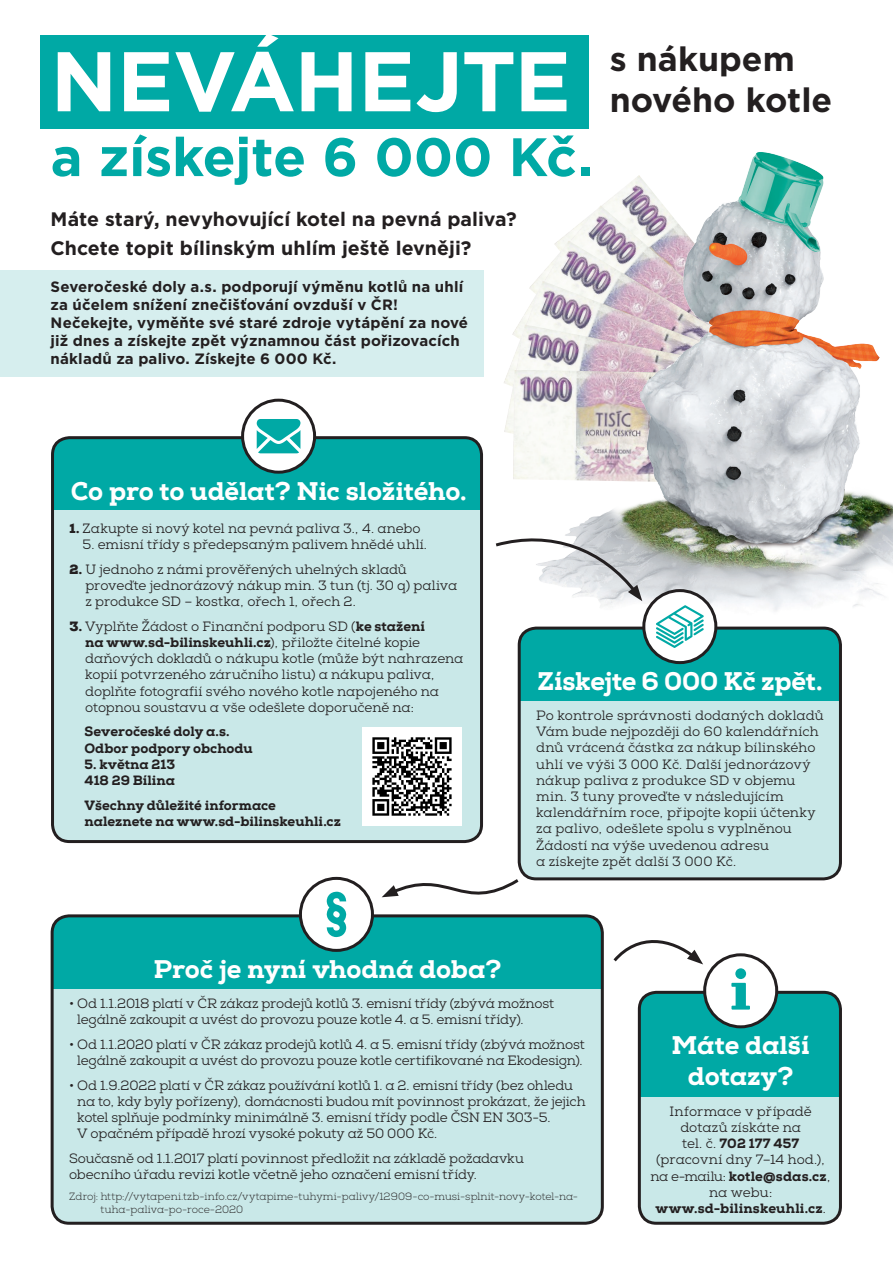
<style>
.page{position:relative;width:893px;height:1263px;background:#fff}
.page>*{position:absolute;margin:0;border:0;box-sizing:border-box;transform-origin:0 0}
.t1{font:700 84.45px "Gotham";letter-spacing:-.01em;color:#fff}
.t2{font:700 54px "Gotham";letter-spacing:-.005em;color:#00a9a5}
.t3{font:700 33.75px "Gotham";color:#231f20}
.t4{font:800 25.5px/30.6px "Nexa Slab";letter-spacing:-.005em;color:#fff;text-align:center}
.t5{font:700 19.5px "Gotham";color:#231f20}
.t6{font:700 15px/18px "Gotham";letter-spacing:.01em;color:#231f20}
.t7{font:13.5px/16.2px "Nexa Slab";letter-spacing:-.005em;color:#231f20}
.t8{font:800 13.5px/16.2px "Nexa Slab";color:#231f20}
.t9{font:300 10.5px/12.6px "Nexa Slab";letter-spacing:.005em;color:#231f20}
.s1{font-weight:900}
.s2{font-weight:800}
</style>
<div class="page">
<img style="left:513px;top:370px;width:5px;height:109px">
<div style="left:40px;top:35px;width:549px;height:93px;background:#00a9a5"></div>
<div style="left:0;top:270px;width:483px;height:107px;background:#d6eeee"></div>
<img style="left:518px;top:128px;width:375px;height:512px">
<div style="left:53px;top:438px;width:428px;height:403px;background:#c9e8e8;border-radius:17px"></div>
<div style="left:53px;top:438px;width:428px;height:72px;background:#00a9a5"></div>
<div style="left:51px;top:436px;width:432px;height:407px;border:3px solid #231f20;border-radius:17px"></div>
<div style="left:519px;top:628px;width:321px;height:251px;background:#c9e8e8;border-radius:17px"></div>
<div style="left:519px;top:628px;width:321px;height:72px;background:#00a9a5"></div>
<div style="left:518px;top:627px;width:324px;height:253px;border:3px solid #231f20;border-radius:17px"></div>
<div style="left:639px;top:992px;width:201px;height:231px;background:#c9e8e8;border-radius:17px"></div>
<div style="left:639px;top:992px;width:201px;height:105px;background:#00a9a5"></div>
<div style="left:638px;top:991px;width:204px;height:234px;border:3px solid #231f20;border-radius:17px"></div>
<div style="left:52px;top:916px;width:550px;height:307px;background:#c9e8e8;border-radius:17px"></div>
<div style="left:52px;top:916px;width:550px;height:72px;background:#00a9a5"></div>
<div style="left:51px;top:914px;width:553px;height:311px;border:3px solid #231f20;border-radius:17px"></div>
<div style="left:243px;top:400px;width:72px;height:72px;background:#fff;border-radius:50%"></div>
<div style="left:241px;top:399px;width:75px;height:75px;border:3px solid #231f20;border-radius:50%"></div>
<svg style="left:257px;top:419px;width:43px;height:34px"></svg>
<div style="left:644px;top:591px;width:72px;height:72px;background:#fff;border-radius:50%"></div>
<svg style="left:656px;top:605px;width:48px;height:43px"></svg>
<div style="left:642px;top:589px;width:75px;height:75px;border:3px solid #231f20;border-radius:50%"></div>
<div style="left:705px;top:955px;width:72px;height:72px;background:#fff;border-radius:50%"></div>
<div style="left:735px;top:968px;width:11px;height:11px;background:#00a9a5;border-radius:50%"></div>
<svg style="left:731px;top:983px;width:19px;height:26px"></svg>
<div style="left:703px;top:953px;width:75px;height:75px;border:3px solid #231f20;border-radius:50%"></div>
<div style="left:300px;top:878px;width:72px;height:72px;background:#fff;border-radius:50%"></div>
<svg style="left:327px;top:891px;width:19px;height:46px"></svg>
<div style="left:299px;top:877px;width:75px;height:75px;border:3px solid #231f20;border-radius:50%"></div>
<svg style="left:495px;top:530px;width:147px;height:71px"></svg>
<svg style="left:613px;top:940px;width:90px;height:25px"></svg>
<svg style="left:382px;top:866px;width:140px;height:32px"></svg>
<img style="left:362px;top:727px;width:99px;height:99px">
<p class="t1" style="left:51px;top:25px;width:522px">NEVÁHEJTE</p>
<p class="t2" style="left:51px;top:121px;width:544px">a získejte 6 000 Kč.</p>
<p class="t5" style="left:51px;top:206px;width:468px">Máte starý, nevyhovující kotel na pevná paliva?</p>
<p class="t5" style="left:51px;top:235px;width:422px">Chcete topit bílinským uhlím ještě levněji?</p>
<p class="t6" style="left:51px;top:278px;width:414px">Severočeské doly a.s. podporují výměnu kotlů na uhlí za účelem snížení znečišťování ovzduší v ČR!</p>
<p class="t6" style="left:51px;top:314px;width:419px">Nečekejte, vyměňte své staré zdroje vytápění za nové již dnes a získejte zpět významnou část pořizovacích nákladů za palivo. Získejte 6 000 Kč.</p>
<p class="t3" style="left:610px;top:37px;width:187px">s nákupem</p>
<p class="t3" style="left:610px;top:78px;width:224px">nového kotle</p>
<p class="t4" style="left:71px;top:476px;width:397px">Co pro to udělat? Nic složitého.</p>
<p class="t7" style="left:69px;top:520px;width:353px"><span class="s1">1.</span> Zakupte si nový kotel na pevná paliva 3., 4. anebo</p>
<p class="t7" style="left:83px;top:536px;width:346px">5. emisní třídy s předepsaným palivem hnědé uhlí.</p>
<p class="t7" style="left:85px;top:561px;width:373px;text-indent:-16px"><span class="s1">2.</span> U jednoho z námi prověřených uhelných skladů proveďte jednorázový nákup min. 3 tun (tj. 30 q) paliva z produkce SD – kostka, ořech 1, ořech 2.</p>
<p class="t7" style="left:85px;top:618px;width:379px;text-indent:-16px"><span class="s1">3.</span> Vyplňte Žádost o Finanční podporu SD (<span class="s2">ke stažení<br>na www.sd-bilinskeuhli.cz</span>), přiložte čitelné kopie daňových dokladů o nákupu kotle (může být nahrazena kopií potvrzeného záručního listu) a nákupu paliva, doplňte fotografií svého nového kotle napojeného na otopnou soustavu a vše odešlete doporučeně na:</p>
<p class="t8" style="left:84px;top:724px;width:170px">Severočeské doly a.s.<br>Odbor podpory obchodu</p>
<p class="t8" style="left:84px;top:756px;width:92px">5. května 213<br>418 29 Bílina</p>
<p class="t8" style="left:84px;top:797px;width:258px">Všechny důležité informace naleznete na www.sd-bilinskeuhli.cz</p>
<p class="t4" style="left:537px;top:666px;width:286px">Získejte 6 000 Kč zpět.</p>
<p class="t7" style="left:536px;top:707px;width:289px">Po kontrole správnosti dodaných dokladů Vám bude nejpozději do 60 kalendářních dnů vrácená částka za nákup bílinského uhlí ve výši 3 000 Kč. Další jednorázový nákup paliva z produkce SD v objemu min. 3 tuny proveďte v následujícím kalendářním roce, připojte kopii účtenky za palivo, odešlete spolu s vyplněnou Žádostí na výše uvedenou adresu<br>a získejte zpět další 3 000 Kč.</p>
<p class="t4" style="left:153px;top:954px;width:350px">Proč je nyní vhodná doba?</p>
<p class="t7" style="left:77px;top:995px;width:479px;text-indent:-8px">• Od 1.1.2018 platí v ČR zákaz prodejů kotlů 3. emisní třídy (zbývá možnost legálně zakoupit a uvést do provozu pouze kotle 4. a 5. emisní třídy).</p>
<p class="t7" style="left:69px;top:1036px;width:517px;text-align:center">• Od 1.1.2020 platí v ČR zákaz prodejů kotlů 4. a 5. emisní třídy (zbývá možnost legálně zakoupit a uvést do provozu pouze kotle certifikované na Ekodesign).</p>
<p class="t7" style="left:77px;top:1077px;width:510px;text-indent:-8px">• Od 1.9.2022 platí v ČR zákaz používání kotlů 1. a 2. emisní třídy (bez ohledu na to, kdy byly pořízeny), domácnosti budou mít povinnost prokázat, že jejich kotel splňuje podmínky minimálně 3. emisní třídy podle ČSN EN 303-5.<br>V opačném případě hrozí vysoké pokuty až 50 000 Kč.</p>
<p class="t7" style="left:69px;top:1150px;width:456px">Současně od 1.1.2017 platí povinnost předložit na základě požadavku obecního úřadu revizi kotle včetně jeho označení emisní třídy.</p>
<p class="t9" style="left:101px;top:1190px;width:479px;text-indent:-32px">Zdroj: http://vytapeni.tzb-info.cz/vytapime-tuhymi-palivy/12909-co-musi-splnit-novy-kotel-na&shy;tuha-paliva-po-roce-2020</p>
<p class="t4" style="left:672px;top:1030px;width:140px">Máte další dotazy?</p>
<p class="t7" style="left:650px;top:1103px;width:182px;text-align:center">Informace v případě dotazů získáte na<br>tel. č. <span class="s2">702 177 457 </span>(pracovní dny 7–14 hod.), na e-mailu: <span class="s2">kotle@sdas.cz</span>, na webu: <span class="s2">www.sd-bilinskeuhli.cz</span>.</p>
</div>
